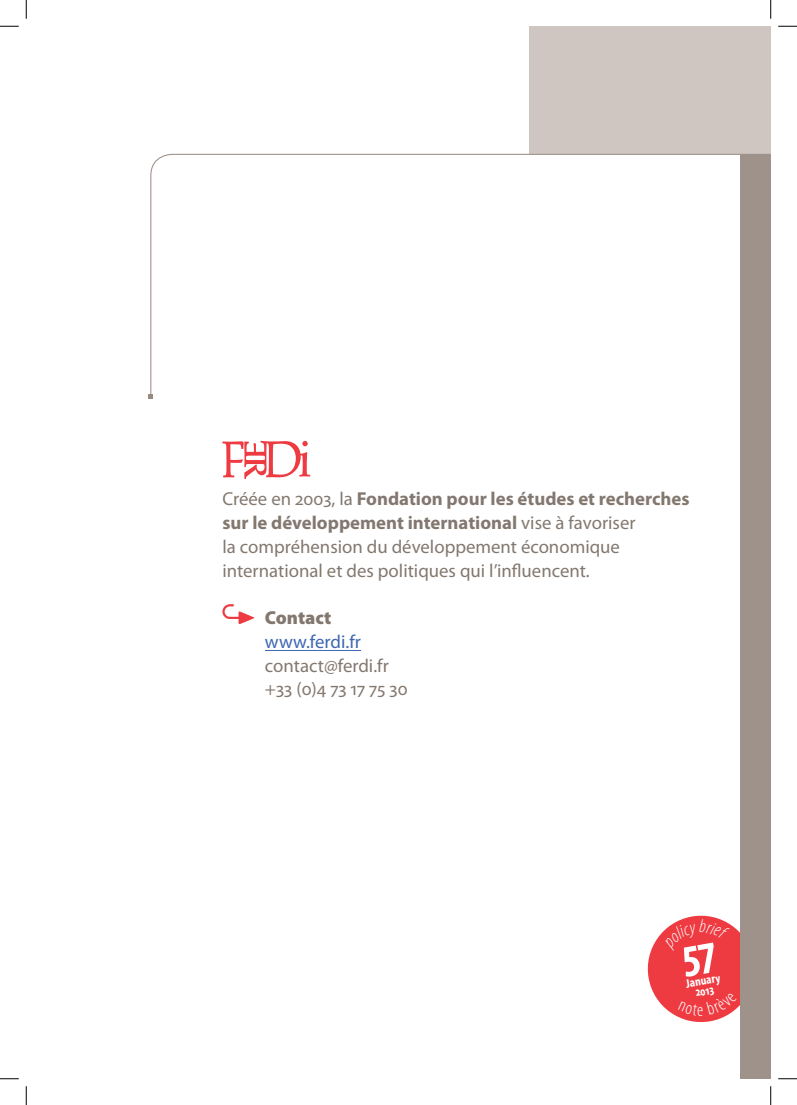
<style>
.page{position:relative;width:797px;height:1105px;background:#fff}
.page>*{position:absolute;margin:0;border:0;box-sizing:border-box;transform-origin:0 0}
.t1{font:18.75px/23.8px "Myriad Pro";color:#83786f}
.t2{font:18.75px "Myriad Pro";color:#3e67b1}
.t3{font:900 18.75px "Myriad Pro";color:#83786f}
.t4{font:700 condensed 12.5px/10px "Myriad Pro";color:#fff;text-align:center}
.s1{font-weight:700}
</style>
<div class="page">
<svg style="left:222px;top:441px;width:88px;height:38px"></svg>
<div style="left:529px;top:26px;width:241px;height:128px;background:#cfc6c2"></div>
<svg style="left:222px;top:604px;width:32px;height:20px"></svg>
<hr style="left:265px;top:650px;width:96px;height:1px;background:#3e67b1">
<svg style="left:150px;top:153px;width:620px;height:242px"></svg>
<svg style="left:149px;top:395px;width:4px;height:4px"></svg>
<div style="left:740px;top:154px;width:30px;height:925px;background:#9e928b"></div>
<svg style="left:0;top:25px;width:19px;height:2px"></svg>
<svg style="left:778px;top:25px;width:19px;height:2px"></svg>
<svg style="left:0;top:1078px;width:19px;height:1px"></svg>
<svg style="left:778px;top:1078px;width:19px;height:1px"></svg>
<svg style="left:25px;top:0;width:2px;height:19px"></svg>
<svg style="left:25px;top:1086px;width:2px;height:19px"></svg>
<svg style="left:770px;top:0;width:1px;height:19px"></svg>
<svg style="left:770px;top:1086px;width:1px;height:19px"></svg>
<svg style="left:647px;top:915px;width:93px;height:107px"></svg>
<p class="t1" style="left:222px;top:487px;width:468px">Créée en 2003, la <span class="s1">Fondation pour les études et recherches sur le développement international</span> vise à favoriser<br>la compréhension du développement économique international et des politiques qui l’influencent.</p>
<p class="t3" style="left:265px;top:605px;width:68px">Contact</p>
<p class="t2" style="left:265px;top:630px;width:98px">www.ferdi.fr</p>
<p class="t1" style="left:265px;top:653px;width:144px">contact@ferdi.fr +33 (0)4 73 17 75 30</p>
<p class="t4" style="left:685px;top:979px;width:36px;rotate:-10deg">January<br>2013</p>
</div>
